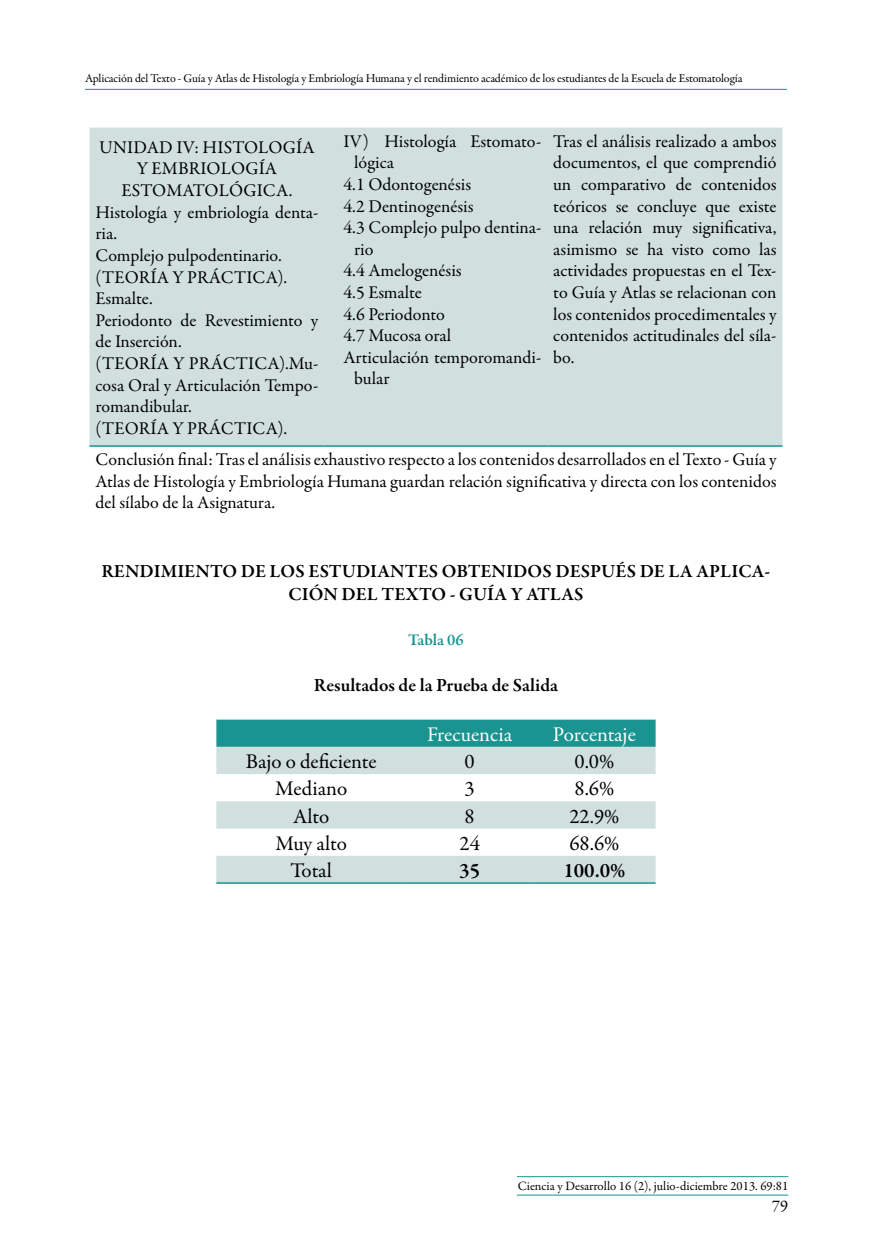
<style>
.page{position:relative;width:872px;height:1255px;background:#fff}
.page>*{position:absolute;margin:0;border:0;box-sizing:border-box;transform-origin:0 0}
.t1{font:21px "Garamond Premr Pro";color:#000}
.t2{font:21px "Garamond Premr Pro";color:#fff}
.t3{font:600 21px "Garamond Premr Pro";color:#000}
.t4{font:600 18.75px/22.8px "Garamond Premr Pro";color:#000;text-align:center}
.t5{font:18px/21.6px "Garamond Premr Pro";color:#000;text-align:justify}
.t6{font:600 16.5px "Garamond Premr Pro";color:#1a9490}
.t7{font:16.5px "Garamond Premr Pro";color:#000}
.t8{font:12.75px "Garamond Premr Pro";color:#000}
.t9{font:12px "Garamond Premr Pro";letter-spacing:-.01em;color:#000}
</style>
<div class="page">
<hr style="left:85px;top:89px;width:702px;height:1px;background:#1a9490">
<hr style="left:517px;top:1194px;width:271px;height:1px;background:#1a9490">
<hr style="left:517px;top:1176px;width:271px;height:1px;background:#1a9490">
<div style="left:89px;top:128px;width:693px;height:317px;background:#d1e0df"></div>
<hr style="left:89px;top:445px;width:235px;height:2px;background:#1a9490">
<hr style="left:324px;top:445px;width:223px;height:2px;background:#1a9490">
<hr style="left:547px;top:445px;width:235px;height:2px;background:#1a9490">
<div style="left:216px;top:719px;width:439px;height:27px;background:#1a9490"></div>
<svg style="left:216px;top:746px;width:439px;height:136px;fill:#d1e0df"></svg>
<hr style="left:216px;top:882px;width:190px;height:1px;background:#1a9490">
<hr style="left:406px;top:882px;width:127px;height:1px;background:#1a9490">
<hr style="left:533px;top:882px;width:122px;height:1px;background:#1a9490">
<p class="t9" style="left:85px;top:71px;width:659px">Aplicación del Texto - Guía y Atlas de Histología y Embriología Humana y el rendimiento académico de los estudiantes de la Escuela de Estomatología</p>
<p class="t5" style="left:99px;top:137px;width:217px">UNIDAD IV: HISTOLOGÍA</p>
<p class="t5" style="left:137px;top:158px;width:142px">Y EMBRIOLOGÍA</p>
<p class="t5" style="left:121px;top:180px;width:172px">ESTOMATOLÓGICA.</p>
<p class="t5" style="left:95px;top:202px;width:224px">Histología y embriología denta-</p>
<p class="t5" style="left:95px;top:223px;width:23px">ria.</p>
<p class="t5" style="left:95px;top:245px;width:188px">Complejo pulpodentinario.</p>
<p class="t5" style="left:95px;top:266px;width:193px">(TEORÍA Y PRÁCTICA).</p>
<p class="t5" style="left:95px;top:288px;width:59px">Esmalte.</p>
<p class="t5" style="left:95px;top:310px;width:224px">Periodonto de Revestimiento y</p>
<p class="t5" style="left:95px;top:331px;width:88px">de Inserción.</p>
<p class="t5" style="left:95px;top:353px;width:224px">(TEORÍA Y PRÁCTICA).Mu-</p>
<p class="t5" style="left:95px;top:374px;width:224px">cosa Oral y Articulación Tempo-</p>
<p class="t5" style="left:95px;top:396px;width:98px">romandibular.</p>
<p class="t5" style="left:95px;top:418px;width:193px">(TEORÍA Y PRÁCTICA).</p>
<p class="t5" style="left:343px;top:131px;width:199px">IV) Histología Estomato-</p>
<p class="t5" style="left:354px;top:152px;width:41px">lógica</p>
<p class="t5" style="left:343px;top:174px;width:129px">4.1 Odontogenésis</p>
<p class="t5" style="left:343px;top:195px;width:132px">4.2 Dentinogenésis</p>
<p class="t5" style="left:343px;top:217px;width:199px">4.3 Complejo pulpo dentina-</p>
<p class="t5" style="left:354px;top:239px;width:21px">rio</p>
<p class="t5" style="left:343px;top:260px;width:120px">4.4 Amelogenésis</p>
<p class="t5" style="left:343px;top:282px;width:80px">4.5 Esmalte</p>
<p class="t5" style="left:343px;top:303px;width:103px">4.6 Periodonto</p>
<p class="t5" style="left:343px;top:325px;width:109px">4.7 Mucosa oral</p>
<p class="t5" style="left:343px;top:347px;width:199px">Articulación temporomandi-</p>
<p class="t5" style="left:354px;top:368px;width:37px">bular</p>
<p class="t5" style="left:553px;top:131px;width:225px">Tras el análisis realizado a ambos documentos, el que comprendió un comparativo de contenidos teóricos se concluye que existe una relación muy significativa, asimismo se ha visto como las actividades propuestas en el Tex&shy;to Guía y Atlas se relacionan con los contenidos procedimentales y contenidos actitudinales del síla&shy;bo.</p>
<p class="t5" style="left:95px;top:449px;width:682px">Conclusión final: Tras el análisis exhaustivo respecto a los contenidos desarrollados en el Texto - Guía y Atlas de Histología y Embriología Humana guardan relación significativa y directa con los contenidos del sílabo de la Asignatura.</p>
<p class="t4" style="left:101px;top:560px;width:670px">RENDIMIENTO DE LOS ESTUDIANTES OBTENIDOS DESPUÉS DE LA APLICA-<br>CIÓN DEL TEXTO - GUÍA Y ATLAS</p>
<p class="t6" style="left:408px;top:630px;width:57px">Tabla 06</p>
<p class="t4" style="left:314px;top:674px;width:245px">Resultados de la Prueba de Salida</p>
<p class="t2" style="left:427px;top:721px;width:86px">Frecuencia</p>
<p class="t2" style="left:553px;top:721px;width:84px">Porcentaje</p>
<p class="t1" style="left:246px;top:748px;width:132px">Bajo o deficiente</p>
<p class="t1" style="left:464px;top:748px;width:12px">0</p>
<p class="t1" style="left:574px;top:748px;width:41px">0.0%</p>
<p class="t1" style="left:275px;top:776px;width:73px">Mediano</p>
<p class="t1" style="left:464px;top:776px;width:12px">3</p>
<p class="t1" style="left:574px;top:776px;width:41px">8.6%</p>
<p class="t1" style="left:293px;top:803px;width:37px">Alto</p>
<p class="t1" style="left:464px;top:803px;width:12px">8</p>
<p class="t1" style="left:569px;top:803px;width:52px">22.9%</p>
<p class="t1" style="left:275px;top:830px;width:73px">Muy alto</p>
<p class="t1" style="left:459px;top:830px;width:22px">24</p>
<p class="t1" style="left:569px;top:830px;width:52px">68.6%</p>
<p class="t1" style="left:290px;top:857px;width:43px">Total</p>
<p class="t3" style="left:459px;top:857px;width:22px">35</p>
<p class="t3" style="left:563px;top:857px;width:64px">100.0%</p>
<p class="t8" style="left:518px;top:1177px;width:272px">Ciencia y Desarrollo 16 (2), julio-diciembre 2013. 69:81</p>
<p class="t7" style="left:772px;top:1196px;width:18px">79</p>
</div>
